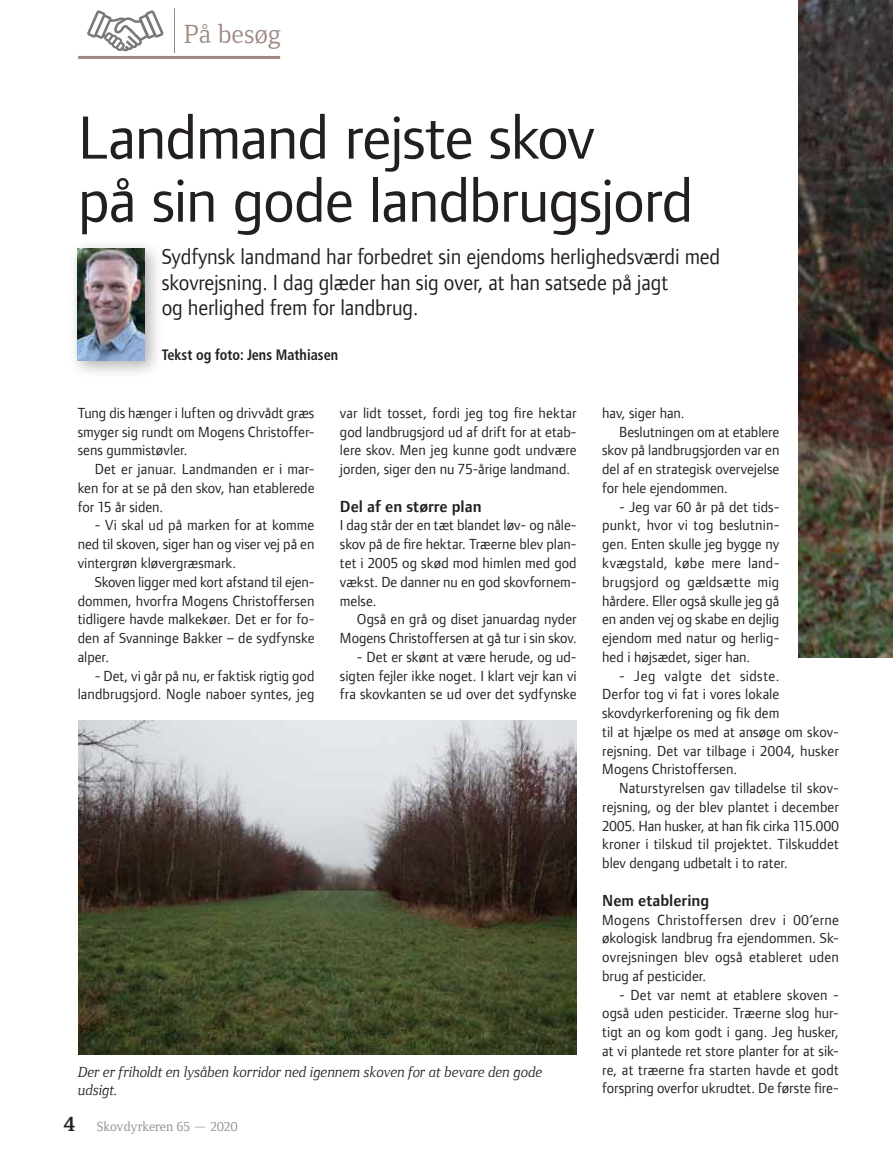
<style>
.page{position:relative;width:893px;height:1149px;background:#fff}
.page>*{position:absolute;margin:0;border:0;box-sizing:border-box;transform-origin:0 0}
.t1{font:63px/63px "Foundry Form Sans";letter-spacing:-.02em;color:#231f20}
.t2{font:27px "Foundry Form Serif";color:#9c8981}
.t3{font:22.5px/25.5px "Foundry Form Sans";letter-spacing:-.005em;color:#231f20;scale:.94 1}
.t4{font:600 16.5px "Foundry Form Sans";color:#231f20}
.t5{font:15px/18.8px "Foundry Form Sans";letter-spacing:.005em;color:#231f20;text-align:justify}
.t6{font:italic 15px/18px "Foundry Form Serif";color:#231f20}
.t7{font:700 condensed 15px "Frutiger LT Std";color:#231f20;scale:.95 1}
.t8{font:13.5px "Foundry Form Serif";color:#888a8d}
.s1{font-weight:700;font-size:21px;color:#231f20}
</style>
<div class="page">
<img style="left:798px;top:0;width:95px;height:657px">
<img style="left:78px;top:720px;width:499px;height:334px">
<div style="left:68px;top:238px;width:95px;height:141px;background:#231f20;opacity:.35"></div>
<img style="left:78px;top:248px;width:67px;height:112px">
<svg style="left:87px;top:10px;width:77px;height:41px"></svg>
<hr style="left:174px;top:8px;width:1px;height:45px;background:#9c8981">
<hr style="left:78px;top:56px;width:202px;height:3px;background:#9c8981">
<h2 class="t2" style="left:184px;top:19px;width:98px">På besøg</h2>
<h1 class="t1" style="left:78px;top:105px;width:617px">Landmand rejste skov<br>på sin gode landbrugsjord</h1>
<h3 class="t3" style="left:162px;top:244px;width:596px">Sydfynsk landmand har forbedret sin ejendoms herlighedsværdi med skovrejsning. I dag glæder han sig over, at han satsede på jagt<br>og herlighed frem for landbrug.</h3>
<p class="t7" style="left:162px;top:345px;width:187px">Tekst og foto: Jens Mathiasen</p>
<p class="t5" style="left:78px;top:403px;width:238px">Tung dis hænger i luften og drivvådt græs smyger sig rundt om Mogens Christoffer&shy;sens gummistøvler.</p>
<p class="t5" style="left:78px;top:459px;width:238px;text-indent:17px">Det er januar. Landmanden er i mar&shy;ken for at se på den skov, han etablerede for 15 år siden.</p>
<p class="t5" style="left:78px;top:516px;width:238px;text-indent:17px">- Vi skal ud på marken for at komme ned til skoven, siger han og viser vej på en vintergrøn kløvergræsmark.</p>
<p class="t5" style="left:78px;top:572px;width:238px;text-indent:17px">Skoven ligger med kort afstand til ejen&shy;dommen, hvorfra Mogens Christoffersen tidligere havde malkekøer. Det er for fo&shy;den af Svanninge Bakker – de sydfynske alper.</p>
<p class="t5" style="left:78px;top:666px;width:238px;text-align:right">- Det, vi går på nu, er faktisk rigtig god landbrugsjord. Nogle naboer syntes, jeg</p>
<p class="t5" style="left:340px;top:403px;width:238px">var lidt tosset, fordi jeg tog fire hektar god landbrugsjord ud af drift for at etab&shy;lere skov. Men jeg kunne godt undvære jorden, siger den nu 75-årige landmand.</p>
<p class="t4" style="left:340px;top:497px;width:143px">Del af en større plan</p>
<p class="t5" style="left:340px;top:516px;width:238px">I dag står der en tæt blandet løv- og nåle&shy;skov på de fire hektar. Træerne blev plan&shy;tet i 2005 og skød mod himlen med god vækst. De danner nu en god skovfornem&shy;melse.</p>
<p class="t5" style="left:340px;top:609px;width:238px;text-align:right">Også en grå og diset januardag nyder<br>Mogens Christoffersen at gå tur i sin skov.</p>
<p class="t5" style="left:340px;top:647px;width:238px;text-indent:17px">- Det er skønt at være herude, og ud&shy;sigten fejler ikke noget. I klart vejr kan vi fra skovkanten se ud over det sydfynske</p>
<p class="t6" style="left:78px;top:1062px;width:466px">Der er friholdt en lysåben korridor ned igennem skoven for at bevare den gode udsigt.</p>
<p class="t8" style="left:64px;top:1118px;width:175px"><span class="s1">4</span> Skovdyrkeren 65 — 2020</p>
<p class="t5" style="left:602px;top:403px;width:84px">hav, siger han.</p>
<p class="t5" style="left:619px;top:422px;width:162px">Beslutningen om at etablere</p>
<p class="t5" style="left:602px;top:441px;width:179px">skov på landbrugsjorden var en</p>
<p class="t5" style="left:602px;top:459px;width:179px">del af en strategisk overvejelse</p>
<p class="t5" style="left:602px;top:478px;width:127px">for hele ejendommen.</p>
<p class="t5" style="left:602px;top:497px;width:179px;text-indent:17px">- Jeg var 60 år på det tids&shy;punkt, hvor vi tog beslutnin&shy;gen. Enten skulle jeg bygge ny kvægstald, købe mere land&shy;brugsjord og gældsætte mig hårdere. Eller også skulle jeg gå en anden vej og skabe en dejlig ejendom med natur og herlig&shy;hed i højsædet, siger han.</p>
<p class="t5" style="left:602px;top:666px;width:238px;text-align:left;text-indent:17px">- Jeg valgte det sidste.<br>Derfor tog vi fat i vores lokale skovdyrkerforening og fik dem<br>til at hjælpe os med at ansøge om skov&shy;rejsning. Det var tilbage i 2004, husker<br>Mogens Christoffersen.</p>
<p class="t5" style="left:602px;top:778px;width:238px;text-indent:17px">Naturstyrelsen gav tilladelse til skov&shy;rejsning, og der blev plantet i december 2005. Han husker, at han fik cirka 115.000 kroner i tilskud til projektet. Tilskuddet blev dengang udbetalt i to rater.</p>
<p class="t4" style="left:602px;top:890px;width:108px">Nem etablering</p>
<p class="t5" style="left:602px;top:909px;width:238px">Mogens Christoffersen drev i 00’erne økologisk landbrug fra ejendommen. Sk&shy;ovrejsningen blev også etableret uden brug af pesticider.</p>
<p class="t5" style="left:602px;top:984px;width:238px;text-indent:17px">- Det var nemt at etablere skoven - også uden pesticider. Træerne slog hur&shy;tigt an og kom godt i gang. Jeg husker, at vi plantede ret store planter for at sik&shy;re, at træerne fra starten havde et godt forspring overfor ukrudtet. De første fire-</p>
</div>
